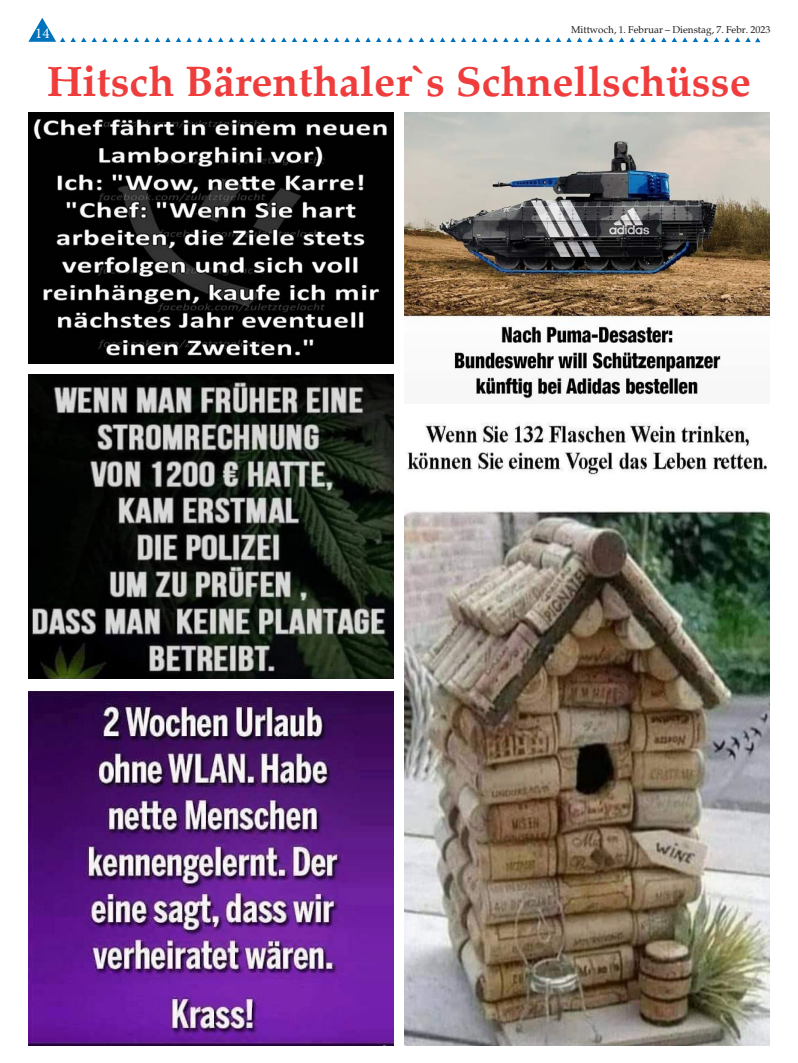
<style>
.page{position:relative;width:798px;height:1063px;background:#fff}
.page>*{position:absolute;margin:0;border:0;box-sizing:border-box;transform-origin:0 0}
.t1{font:700 42.5px "Palatia";color:#ee3d3c}
.t2{font:15px "Minion Pro";color:#fff}
.t3{font:10px "Palatia";color:#231f20}
</style>
<div class="page">
<svg style="left:113px;top:37px;width:15px;height:5px"></svg>
<svg style="left:134px;top:37px;width:15px;height:5px"></svg>
<svg style="left:155px;top:37px;width:152px;height:5px"></svg>
<svg style="left:313px;top:37px;width:15px;height:5px"></svg>
<svg style="left:334px;top:37px;width:15px;height:5px"></svg>
<svg style="left:28px;top:18px;width:79px;height:24px"></svg>
<svg style="left:355px;top:37px;width:47px;height:5px"></svg>
<svg style="left:408px;top:37px;width:47px;height:5px"></svg>
<svg style="left:461px;top:37px;width:15px;height:5px"></svg>
<svg style="left:482px;top:37px;width:15px;height:5px"></svg>
<svg style="left:503px;top:37px;width:152px;height:5px"></svg>
<svg style="left:661px;top:37px;width:15px;height:5px"></svg>
<svg style="left:682px;top:37px;width:15px;height:5px"></svg>
<svg style="left:703px;top:37px;width:57px;height:5px"></svg>
<img style="left:404px;top:112px;width:365px;height:289px">
<img style="left:28px;top:112px;width:365px;height:252px">
<img style="left:28px;top:692px;width:365px;height:353px">
<img style="left:28px;top:375px;width:365px;height:304px">
<img style="left:404px;top:423px;width:365px;height:622px">
<h2 class="t2" style="left:35px;top:23px;width:16px">14</h2>
<p class="t3" style="left:571px;top:23px;width:201px">Mittwoch, 1. Februar – Dienstag, 7. Febr. 2023</p>
<p class="t1" style="left:47px;top:56px;width:705px">Hitsch Bärenthaler`s Schnellschüsse</p>
</div>
